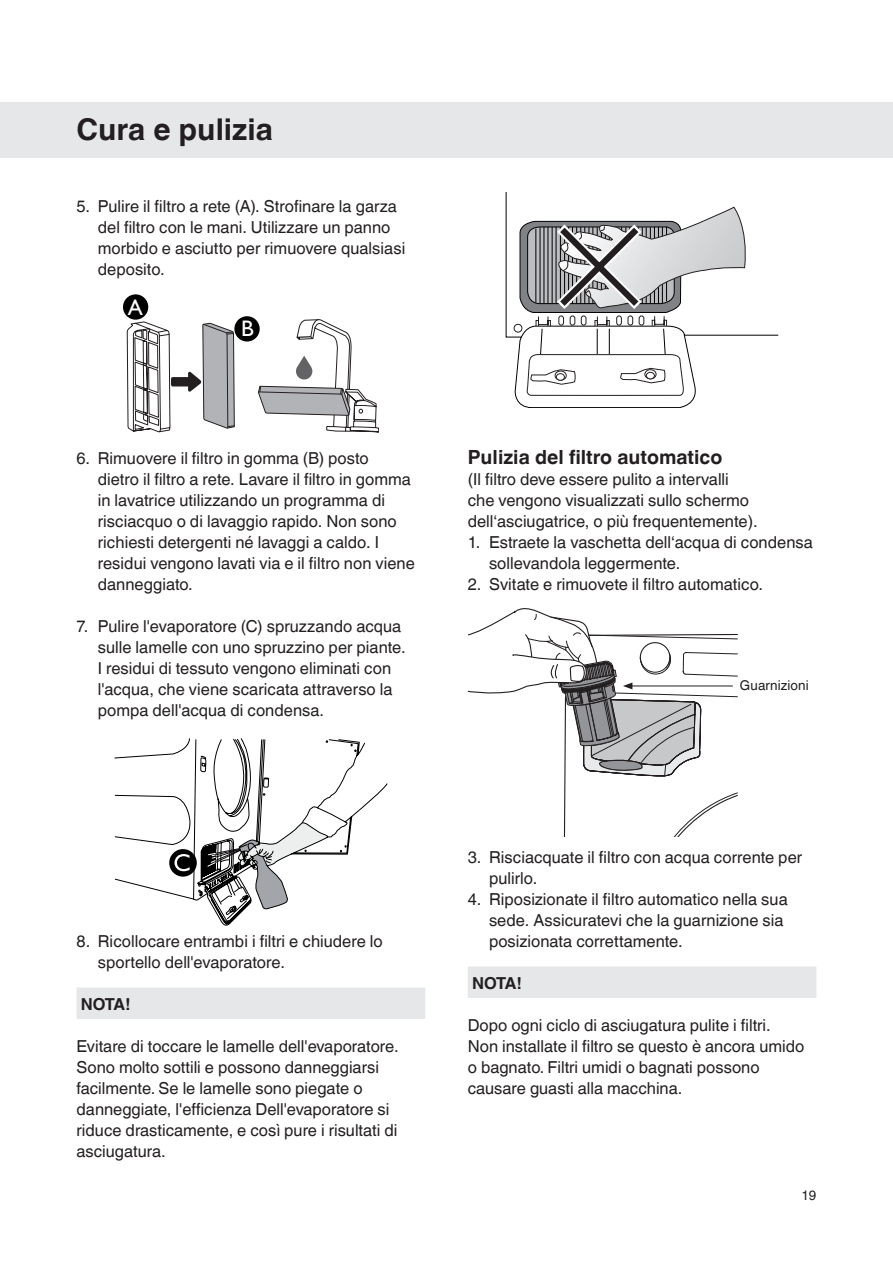
<style>
.page{position:relative;width:893px;height:1263px;background:#fff}
.page>*{position:absolute;margin:0;border:0;box-sizing:border-box;transform-origin:0 0}
.naslov_1-1{font:700 30px "Helvetica Linotype";color:#231f20}
.t1{font:22.65px "Gill Sans";color:#fff}
.tekst{font:700 19.5px "Helvetica Linotype";color:#231f20}
.nastevanje{font:16.5px/21px "Helvetica Linotype";color:#231f20}
.tekst-2{font:16.5px/21px "Helvetica Linotype";color:#231f20}
.podnaslov_v_sivini{font:700 16.5px "Helvetica Linotype";letter-spacing:-.04em;color:#231f20}
.t2{font:13.5px "Helvetica Linotype";letter-spacing:.01em;color:#231f20}
</style>
<div class="page">
<div style="left:0;top:102px;width:893px;height:55px;background:#e6e7e9"></div>
<div style="left:77px;top:987px;width:348px;height:32px;background:#e6e7e9"></div>
<svg style="left:127px;top:322px;width:108px;height:110px"></svg>
<svg style="left:258px;top:319px;width:121px;height:113px"></svg>
<div style="left:123px;top:294px;width:25px;height:26px;background:#000001;border-radius:50%"></div>
<div style="left:234px;top:316px;width:26px;height:25px;background:#000001;border-radius:50%"></div>
<svg style="left:115px;top:738px;width:272px;height:187px"></svg>
<div style="left:468px;top:966px;width:348px;height:32px;background:#e6e7e9"></div>
<svg style="left:506px;top:193px;width:272px;height:215px"></svg>
<svg style="left:514px;top:207px;width:234px;height:189px"></svg>
<svg style="left:468px;top:608px;width:270px;height:228px"></svg>
<p class="naslov_1-1" style="left:77px;top:113px;width:198px">Cura e pulizia</p>
<p class="nastevanje" style="left:98px;top:196px;width:309px;text-indent:-21px">5. Pulire il filtro a rete (A). Strofinare la garza del filtro con le mani. Utilizzare un panno morbido e asciutto per rimuovere qualsiasi deposito.</p>
<p class="t1" style="left:128px;top:294px;width:17px">A</p>
<p class="t1" style="left:241px;top:316px;width:14px">B</p>
<p class="nastevanje" style="left:98px;top:448px;width:319px;text-indent:-21px">6. Rimuovere il filtro in gomma (B) posto<br>dietro il filtro a rete. Lavare il filtro in gomma in lavatrice utilizzando un programma di risciacquo o di lavaggio rapido. Non sono richiesti detergenti né lavaggi a caldo. I residui vengono lavati via e il filtro non viene danneggiato.</p>
<p class="nastevanje" style="left:98px;top:616px;width:309px;text-indent:-21px">7. Pulire l'evaporatore (C) spruzzando acqua sulle lamelle con uno spruzzino per piante.<br>I residui di tessuto vengono eliminati con l'acqua, che viene scaricata attraverso la pompa dell'acqua di condensa.</p>
<p class="nastevanje" style="left:98px;top:931px;width:287px;text-indent:-21px">8. Ricollocare entrambi i filtri e chiudere lo sportello dell'evaporatore.</p>
<p class="podnaslov_v_sivini" style="left:81px;top:995px;width:51px">NOTA!</p>
<p class="tekst-2" style="left:77px;top:1036px;width:324px">Evitare di toccare le lamelle dell'evaporatore.<br>Sono molto sottili e possono danneggiarsi facilmente. Se le lamelle sono piegate o danneggiate, l'efficienza Dell'evaporatore si riduce drasticamente, e così pure i risultati di asciugatura.</p>
<p class="tekst" style="left:468px;top:446px;width:256px">Pulizia del filtro automatico</p>
<p class="tekst-2" style="left:468px;top:469px;width:292px">(Il filtro deve essere pulito a intervalli che vengono visualizzati sullo schermo dell‘asciugatrice, o più frequentemente).</p>
<p class="nastevanje" style="left:489px;top:532px;width:325px;text-indent:-21px">1. Estraete la vaschetta dell‘acqua di condensa sollevandola leggermente.</p>
<p class="nastevanje" style="left:468px;top:574px;width:297px">2. Svitate e rimuovete il filtro automatico.</p>
<p class="t2" style="left:740px;top:678px;width:70px">Guarnizioni</p>
<p class="nastevanje" style="left:489px;top:847px;width:315px;text-indent:-21px">3. Risciacquate il filtro con acqua corrente per pulirlo.</p>
<p class="nastevanje" style="left:489px;top:889px;width:300px;text-indent:-21px">4. Riposizionate il filtro automatico nella sua sede. Assicuratevi che la guarnizione sia posizionata correttamente.</p>
<p class="podnaslov_v_sivini" style="left:472px;top:974px;width:51px">NOTA!</p>
<p class="tekst-2" style="left:468px;top:1015px;width:305px">Dopo ogni ciclo di asciugatura pulite i filtri.</p>
<p class="tekst-2" style="left:468px;top:1036px;width:338px">Non installate il filtro se questo è ancora umido o bagnato. Filtri umidi o bagnati possono causare guasti alla macchina.</p>
<p class="t2" style="left:801px;top:1188px;width:17px">19</p>
</div>
